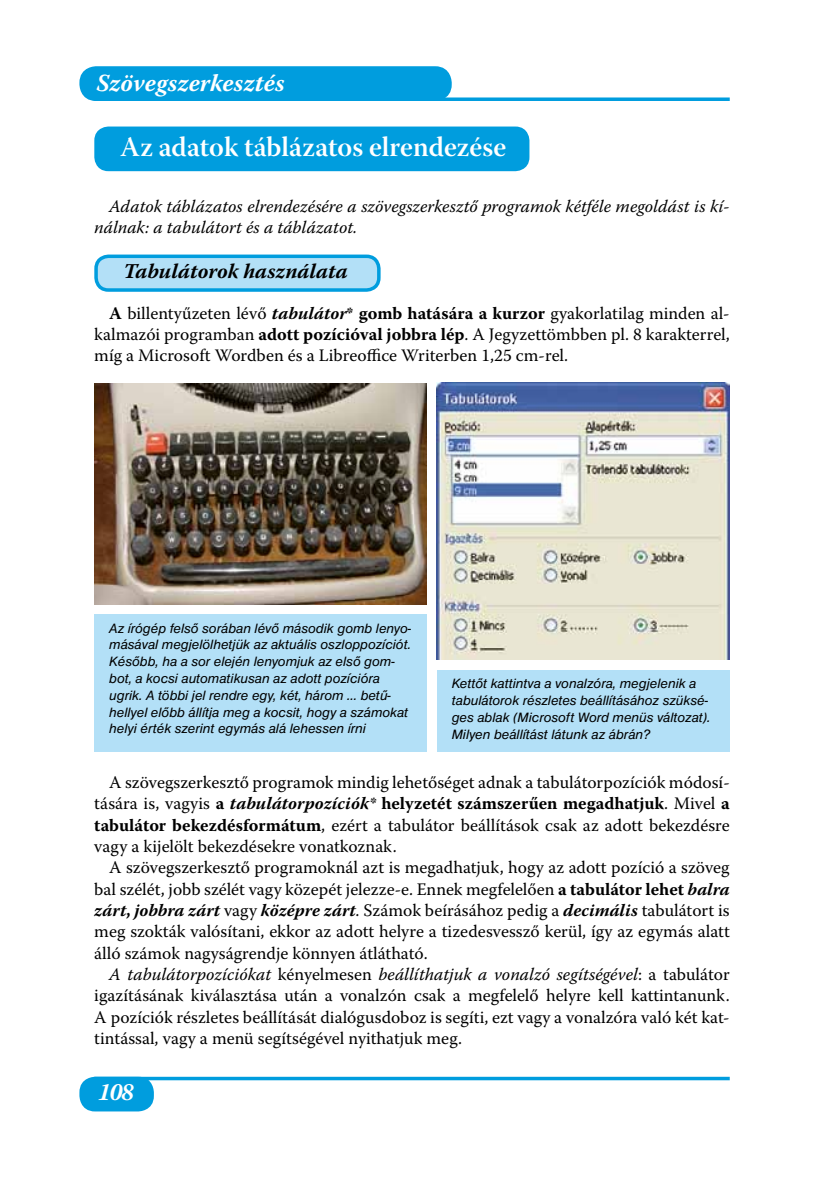
<style>
.page{position:relative;width:834px;height:1181px;background:#fff}
.page>*{position:absolute;margin:0;border:0;box-sizing:border-box;transform-origin:0 0}
.t1{font:28px "Warnock Pro Semibold Subh";color:#fff}
.t2{font:italic 700 24.5px "Warnock Pro";letter-spacing:.005em;color:#fff}
.t3{font:italic 700 21px "Warnock Pro";color:#000}
.t4{font:17.5px/21.3px "Warnock Pro";color:#000;text-align:justify}
.t5{font:italic 17.5px/21.3px "Warnock Pro";color:#000}
.t6{font:italic 14px/16.8px "Nimbus San DEE";color:#000}
.s1{font-weight:700}
.s2{font-weight:700;font-style:italic}
.s3{font-style:italic}
</style>
<div class="page">
<div style="left:79px;top:1076px;width:75px;height:35px;background:#009dde;border-radius:16px"></div>
<svg style="left:439px;top:97px;width:290px;height:4px"></svg>
<svg style="left:94px;top:1076px;width:635px;height:4px;background:#31afe4"></svg>
<div style="left:80px;top:67px;width:371px;height:33px;background:#009dde;border-radius:16px"></div>
<div style="left:79px;top:66px;width:372px;height:35px;border:2px solid #009dde;border-radius:16px"></div>
<img style="left:94px;top:383px;width:333px;height:221px">
<img style="left:437px;top:382px;width:292px;height:278px">
<div style="left:94px;top:614px;width:333px;height:138px;background:#b3e0f7"></div>
<div style="left:437px;top:670px;width:292px;height:82px;background:#b3e0f7"></div>
<div style="left:96px;top:128px;width:431px;height:41px;background:#009dde;border-radius:12px"></div>
<div style="left:94px;top:126px;width:435px;height:45px;border:4px solid #009dde;border-radius:12px"></div>
<div style="left:96px;top:256px;width:283px;height:34px;background:#b3e0f7;border-radius:12px"></div>
<div style="left:94px;top:254px;width:286px;height:38px;border:4px solid #009dde;border-radius:12px"></div>
<h2 class="t2" style="left:96px;top:68px;width:190px">Szövegszerkesztés</h2>
<h1 class="t1" style="left:120px;top:129px;width:388px">Az adatok táblázatos elrendezése</h1>
<p class="t5" style="left:94px;top:195px;width:636px;text-indent:15px">Adatok táblázatos elrendezésére a szövegszerkesztő programok kétféle megoldást is kí&shy;nálnak: a tabulátort és a táblázatot.</p>
<p class="t3" style="left:123px;top:259px;width:226px">Tabulátorok használata</p>
<p class="t4" style="left:94px;top:302px;width:636px;text-indent:15px"><span class="s1">A</span> billentyűzeten lévő <span class="s2">tabulátor</span><span class="s1">* gomb hatására a kurzor</span> gyakorlatilag minden al&shy;kalmazói programban <span class="s1">adott pozícióval jobbra lép</span>. A Jegyzettömbben pl. 8 karakterrel, míg a Microsoft Wordben és a Libreoffice Writerben 1,25 cm-rel.</p>
<p class="t6" style="left:109px;top:619px;width:303px">Az írógép felső sorában lévő második gomb lenyo&shy;másával megjelölhetjük az aktuális oszloppozíciót.<br>Később, ha a sor elején lenyomjuk az első gom&shy;bot, a kocsi automatikusan az adott pozícióra ugrik. A többi jel rendre egy, két, három ... betű&shy;hellyel előbb állítja meg a kocsit, hogy a számokat helyi érték szerint egymás alá lehessen írni</p>
<p class="t6" style="left:451px;top:675px;width:260px">Kettőt kattintva a vonalzóra, megjelenik a tabulátorok részletes beállításához szüksé&shy;ges ablak (Microsoft Word menüs változat).<br>Milyen beállítást látunk az ábrán?</p>
<p class="t4" style="left:94px;top:771px;width:636px;text-indent:15px">A szövegszerkesztő programok mindig lehetőséget adnak a tabulátorpozíciók módosí&shy;tására is, vagyis <span class="s1">a</span> <span class="s2">tabulátorpozíciók*</span> <span class="s1">helyzetét számszerűen megadhatjuk</span>. Mivel <span class="s1">a tabulátor bekezdésformátum</span>, ezért a tabulátor beállítások csak az adott bekezdésre vagy a kijelölt bekezdésekre vonatkoznak.</p>
<p class="t4" style="left:94px;top:856px;width:637px;text-indent:15px">A szövegszerkesztő programoknál azt is megadhatjuk, hogy az adott pozíció a szöveg bal szélét, jobb szélét vagy közepét jelezze-e. Ennek megfelelően <span class="s1">a tabulátor lehet</span> <span class="s2">balra zárt</span><span class="s1">,</span> <span class="s2">jobbra zárt</span> vagy <span class="s2">középre zárt</span>. Számok beírásához pedig a <span class="s2">decimális</span> tabulátort is meg szokták valósítani, ekkor az adott helyre a tizedesvessző kerül, így az egymás alatt álló számok nagyságrendje könnyen átlátható.</p>
<p class="t4" style="left:94px;top:963px;width:636px;text-indent:15px"><span class="s3">A tabulátorpozíciókat</span> kényelmesen <span class="s3">beállíthatjuk a vonalzó segítségével</span>: a tabulátor igazításának kiválasztása után a vonalzón csak a megfelelő helyre kell kattintanunk.<br>A pozíciók részletes beállítását dialógusdoboz is segíti, ezt vagy a vonalzóra való két kat&shy;tintással, vagy a menü segítségével nyithatjuk meg.</p>
<h2 class="t2" style="left:98px;top:1077px;width:38px">108</h2>
</div>
